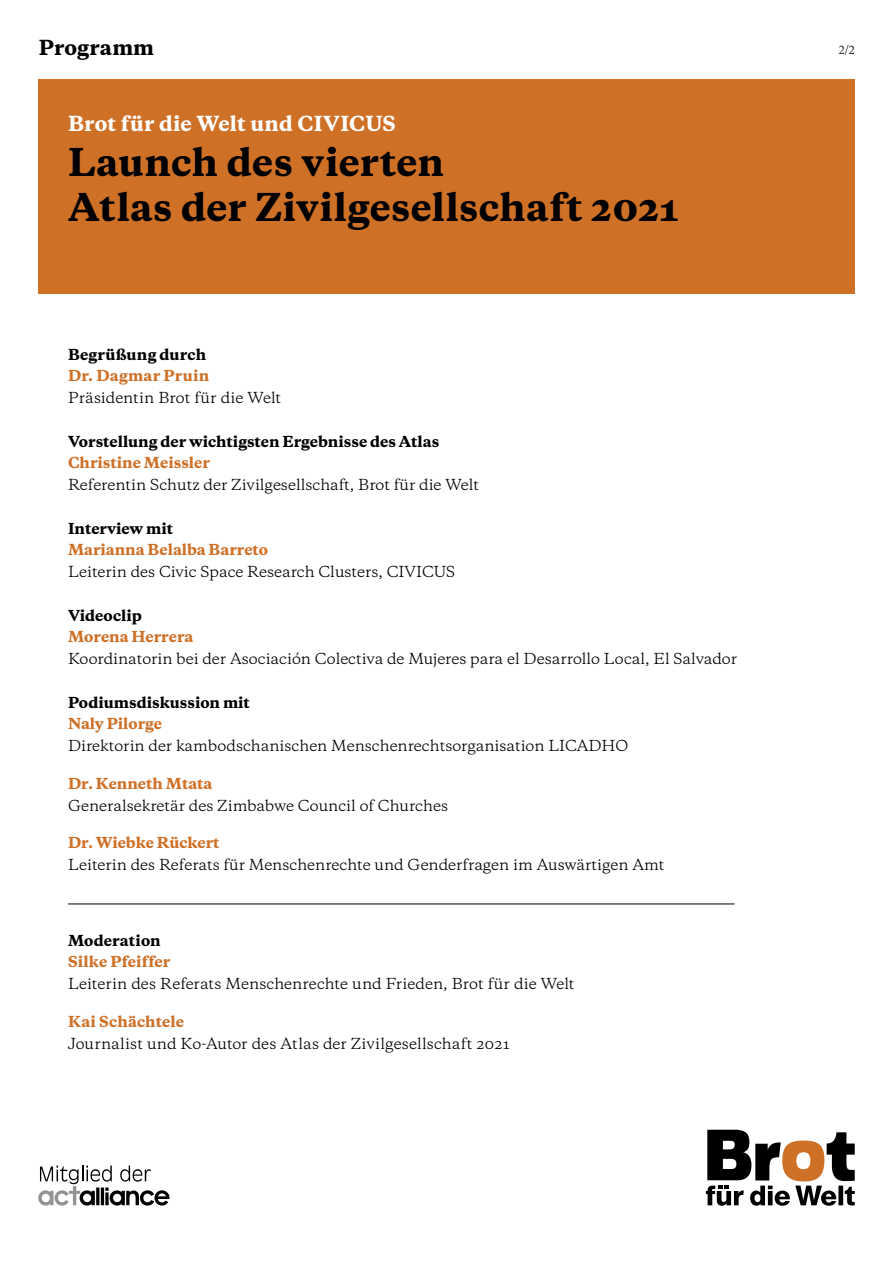
<style>
.page{position:relative;width:893px;height:1263px;background:#fff}
.page>*{position:absolute;margin:0;border:0;box-sizing:border-box;transform-origin:0 0}
.t1{font:800 36px/45px "Galaxie Copernicus";letter-spacing:.01em;color:#000}
.t2{font:800 19.5px "Galaxie Copernicus";letter-spacing:.01em;color:#fff}
.t3{font:800 19.5px "Galaxie Copernicus";letter-spacing:.01em;color:#000}
.t4{font:14.25px "Galaxie Copernicus";color:#000}
.t5{font:800 14.25px "Galaxie Copernicus";color:#cf7027}
.t6{font:800 14.25px "Galaxie Copernicus";color:#000}
.t7{font:10.5px "Galaxie Copernicus";color:#000}
</style>
<div class="page">
<svg style="left:706px;top:1130px;width:149px;height:76px"></svg>
<svg style="left:38px;top:1165px;width:132px;height:40px"></svg>
<div style="left:38px;top:79px;width:817px;height:214px;background:#cf7027"></div>
<hr style="left:68px;top:904px;width:667px;height:1px;background:#000">
<h2 class="t3" style="left:39px;top:35px;width:117px">Programm</h2>
<h2 class="t2" style="left:68px;top:111px;width:329px">Brot für die Welt und CIVICUS</h2>
<h1 class="t1" style="left:68px;top:141px;width:612px">Launch des vierten<br>Atlas der Zivilgesellschaft 2021</h1>
<p class="t6" style="left:68px;top:345px;width:140px">Begrüßung durch</p>
<p class="t5" style="left:68px;top:367px;width:143px">Dr. Dagmar Pruin</p>
<p class="t4" style="left:68px;top:388px;width:215px">Präsidentin Brot für die Welt</p>
<p class="t6" style="left:68px;top:432px;width:373px">Vorstellung der wichtigsten Ergebnisse des Atlas</p>
<p class="t5" style="left:68px;top:454px;width:143px">Christine Meissler</p>
<p class="t4" style="left:68px;top:475px;width:413px">Referentin Schutz der Zivilgesellschaft, Brot für die Welt</p>
<p class="t6" style="left:68px;top:519px;width:107px">Interview mit</p>
<p class="t5" style="left:68px;top:541px;width:202px">Marianna Belalba Barreto</p>
<p class="t4" style="left:68px;top:562px;width:389px">Leiterin des Civic Space Research Clusters, CIVICUS</p>
<p class="t6" style="left:68px;top:606px;width:75px">Videoclip</p>
<p class="t5" style="left:68px;top:628px;width:127px">Morena Herrera</p>
<p class="t4" style="left:68px;top:649px;width:671px">Koordinatorin bei der Asociación Colectiva de Mujeres para el Desarrollo Local, El Salvador</p>
<p class="t6" style="left:68px;top:693px;width:183px">Podiumsdiskussion mit</p>
<p class="t5" style="left:68px;top:714px;width:96px">Naly Pilorge</p>
<p class="t4" style="left:68px;top:736px;width:562px">Direktorin der kambodschanischen Menschenrechtsorganisation LICADHO</p>
<p class="t5" style="left:68px;top:774px;width:146px">Dr. Kenneth Mtata</p>
<p class="t4" style="left:68px;top:796px;width:381px">Generalsekretär des Zimbabwe Council of Churches</p>
<p class="t5" style="left:68px;top:833px;width:153px">Dr. Wiebke Rückert</p>
<p class="t4" style="left:68px;top:855px;width:598px">Leiterin des Referats für Menschenrechte und Genderfragen im Auswärtigen Amt</p>
<p class="t6" style="left:68px;top:931px;width:94px">Moderation</p>
<p class="t5" style="left:68px;top:952px;width:104px">Silke Pfeiffer</p>
<p class="t4" style="left:68px;top:974px;width:508px">Leiterin des Referats Menschenrechte und Frieden, Brot für die Welt</p>
<p class="t5" style="left:68px;top:1012px;width:118px">Kai Schächtele</p>
<p class="t4" style="left:68px;top:1033px;width:443px">Journalist und Ko-Autor des Atlas der Zivilgesellschaft 2021</p>
<p class="t7" style="left:839px;top:43px;width:17px">2/2</p>
</div>
